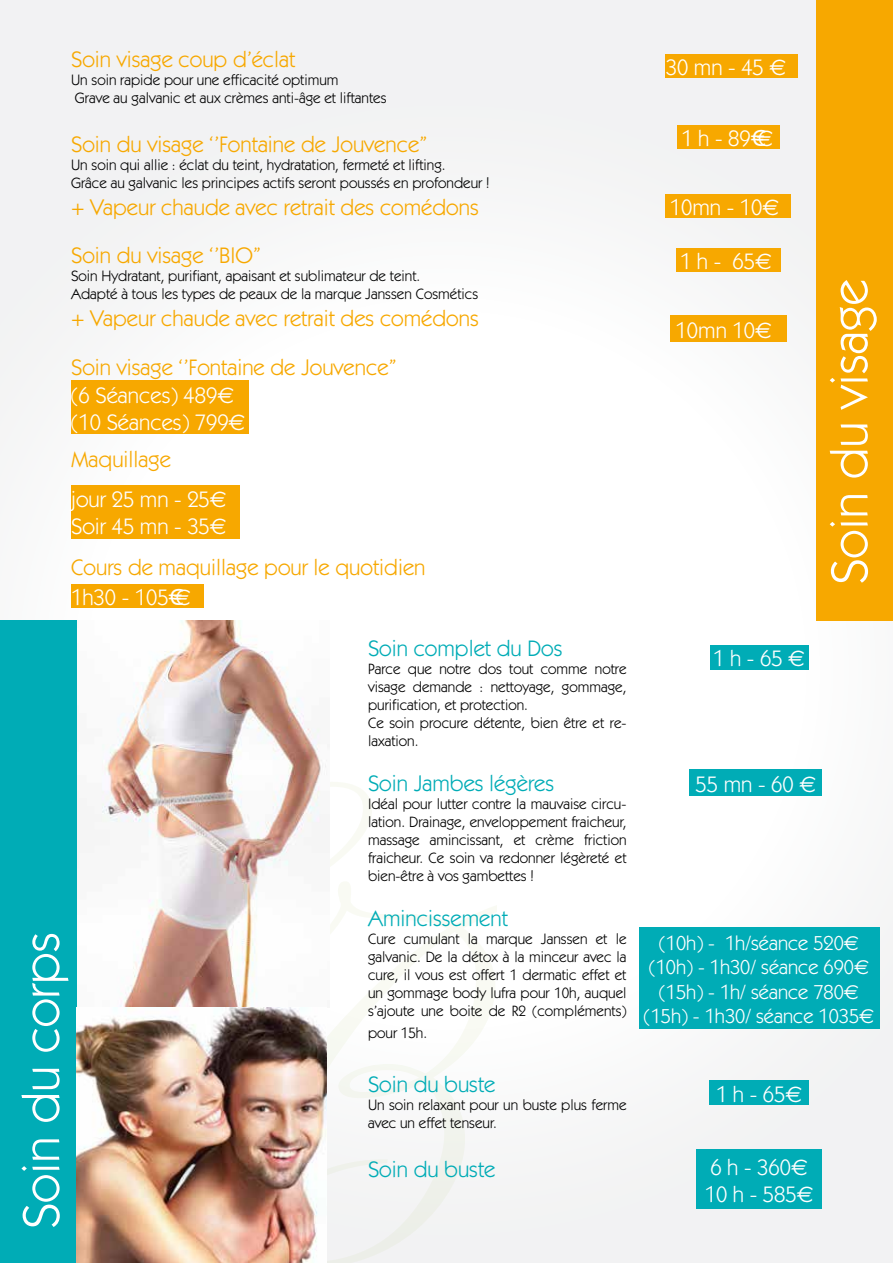
<style>
.page{position:relative;width:893px;height:1263px;background:#fbfbfb}
.page>*{position:absolute;margin:0;border:0;box-sizing:border-box;transform-origin:0 0}
.t1{font:51.9px "Itc Kabel";color:#fff}
.t2{font:22.5px/48.6px "Itc Kabel";color:#f7a800}
.t3{font:22.5px/27px "Itc Kabel";color:#fff}
.t4{font:22.5px "Itc Kabel";color:#00acb6}
.t5{font:20.25px/24.3px "Itc Kabel";color:#fff;text-align:center}
.t6{font:15px/18px "Itc Kabel";color:#000}
.s1{font-family:"Euro Sans"}
</style>
<div class="page">
<svg style="left:327px;top:1054px;width:138px;height:209px"></svg>
<img style="left:102px;top:621px;width:219px;height:387px">
<div style="left:816px;top:0;width:77px;height:621px;background:#f7a800"></div>
<div style="left:666px;top:54px;width:132px;height:24px;background:#f7a800"></div>
<div style="left:677px;top:125px;width:102px;height:24px;background:#f7a800"></div>
<div style="left:666px;top:194px;width:125px;height:24px;background:#f7a800"></div>
<div style="left:676px;top:248px;width:105px;height:24px;background:#f7a800"></div>
<div style="left:670px;top:315px;width:116px;height:27px;background:#f7a800"></div>
<div style="left:71px;top:381px;width:178px;height:53px;background:#f7a800"></div>
<div style="left:71px;top:485px;width:168px;height:53px;background:#f7a800"></div>
<div style="left:71px;top:584px;width:132px;height:24px;background:#f7a800"></div>
<div style="left:0;top:621px;width:77px;height:642px;background:#00acb6"></div>
<img style="left:77px;top:1008px;width:250px;height:255px">
<div style="left:710px;top:645px;width:98px;height:25px;background:#00acb6"></div>
<div style="left:690px;top:770px;width:132px;height:26px;background:#00acb6"></div>
<div style="left:639px;top:928px;width:240px;height:101px;background:#00acb6"></div>
<div style="left:709px;top:1081px;width:100px;height:24px;background:#00acb6"></div>
<div style="left:696px;top:1149px;width:126px;height:60px;background:#00acb6"></div>
<h2 class="t2" style="left:71px;top:35px;width:226px">Soin visage coup d’éclat</h2>
<p class="t6" style="left:71px;top:71px;width:317px">Un soin rapide pour une efficacité optimum<br>Grave au galvanic et aux crèmes anti-âge et liftantes</p>
<h2 class="t2" style="left:71px;top:119px;width:358px">Soin du visage ‘’Fontaine de Jouvence’’</h2>
<p class="t6" style="left:71px;top:155px;width:420px">Un soin qui allie : éclat du teint, hydratation, fermeté et lifting.<br>Grâce au galvanic les principes actifs seront poussés en profondeur !</p>
<h2 class="t2" style="left:71px;top:182px;width:409px">+ Vapeur chaude avec retrait des comédons<br>Soin du visage ‘’BIO’’</h2>
<p class="t6" style="left:71px;top:267px;width:409px">Soin Hydratant, purifiant, apaisant et sublimateur de teint.<br>Adapté à tous les types de peaux de la marque Janssen Cosmétics</p>
<h2 class="t2" style="left:71px;top:294px;width:409px">+ Vapeur chaude avec retrait des comédons<br>Soin visage ‘’Fontaine de Jouvence’’</h2>
<h2 class="t3" style="left:71px;top:381px;width:176px">(6 Séances) 489<span class="s1">€ </span>(10 Séances) 799<span class="s1">€</span></h2>
<h2 class="t2" style="left:71px;top:434px;width:101px">Maquillage</h2>
<h2 class="t3" style="left:71px;top:485px;width:157px">jour 25 mn - 25<span class="s1">€<br></span>Soir 45 mn - 35<span class="s1">€</span></h2>
<h2 class="t2" style="left:71px;top:542px;width:356px">Cours de maquillage pour le quotidien</h2>
<h2 class="t3" style="left:71px;top:584px;width:121px">1h30 - 105€<span class="s1">E</span></h2>
<h1 class="t1" style="left:11px;top:1229px;width:298px;rotate:-90deg">Soin du corps</h1>
<h2 class="t4" style="left:368px;top:636px;width:196px">Soin complet du Dos</h2>
<p class="t6" style="left:368px;top:660px;width:260px">Parce que notre dos tout comme notre visage demande : nettoyage, gommage, purification, et protection.<br>Ce soin procure détente, bien être et re&shy;laxation.</p>
<h2 class="t4" style="left:368px;top:771px;width:188px">Soin Jambes légères</h2>
<p class="t6" style="left:368px;top:795px;width:260px;text-align:justify">Idéal pour lutter contre la mauvaise circu&shy;lation. Drainage, enveloppement fraicheur, massage amincissant, et crème friction fraicheur. Ce soin va redonner légèreté et bien-être à vos gambettes !</p>
<h2 class="t4" style="left:368px;top:906px;width:142px">Amincissement</h2>
<p class="t6" style="left:368px;top:930px;width:260px;text-align:justify">Cure cumulant la marque Janssen et le galvanic. De la détox à la minceur avec la cure, il vous est offert 1 dermatic effet et un gommage body lufra pour 10h, auquel s’ajoute une boite de R2 (compléments)</p>
<p class="t6" style="left:368px;top:1024px;width:61px">pour 15h.</p>
<h2 class="t4" style="left:368px;top:1071px;width:129px">Soin du buste</h2>
<p class="t6" style="left:368px;top:1096px;width:260px">Un soin relaxant pour un buste plus ferme avec un effet tenseur.</p>
<h2 class="t4" style="left:368px;top:1156px;width:129px">Soin du buste</h2>
<h2 class="t3" style="left:666px;top:53px;width:122px">30 mn - 45 <span class="s1">€</span></h2>
<h2 class="t3" style="left:681px;top:125px;width:93px">1 h - 89€<span class="s1">E</span></h2>
<h2 class="t3" style="left:670px;top:194px;width:111px">10mn - 10<span class="s1">€</span></h2>
<h2 class="t3" style="left:680px;top:248px;width:93px">1 h - 65<span class="s1">E</span></h2>
<h2 class="t3" style="left:676px;top:316px;width:98px">10mn 10<span class="s1">€</span></h2>
<h1 class="t1" style="left:819px;top:584px;width:307px;rotate:-90deg">Soin du visage</h1>
<h2 class="t3" style="left:713px;top:645px;width:93px">1 h - 65 <span class="s1">€</span></h2>
<h2 class="t3" style="left:696px;top:770px;width:122px">55 mn - 60 <span class="s1">€</span></h2>
<h3 class="t5" style="left:644px;top:930px;width:232px">(10h) - 1h/séance 520<span class="s1">€ </span>(10h) - 1h30/ séance 690<span class="s1">€ </span>(15h) - 1h/ séance 780<span class="s1">€ </span>(15h) - 1h30/ séance 1035<span class="s1">€</span></h3>
<h2 class="t3" style="left:716px;top:1080px;width:88px">1 h - 65<span class="s1">€</span></h2>
<h2 class="t3" style="left:705px;top:1153px;width:110px">6 h - 360<span class="s1">€<br></span>10 h - 585<span class="s1">€</span></h2>
</div>
